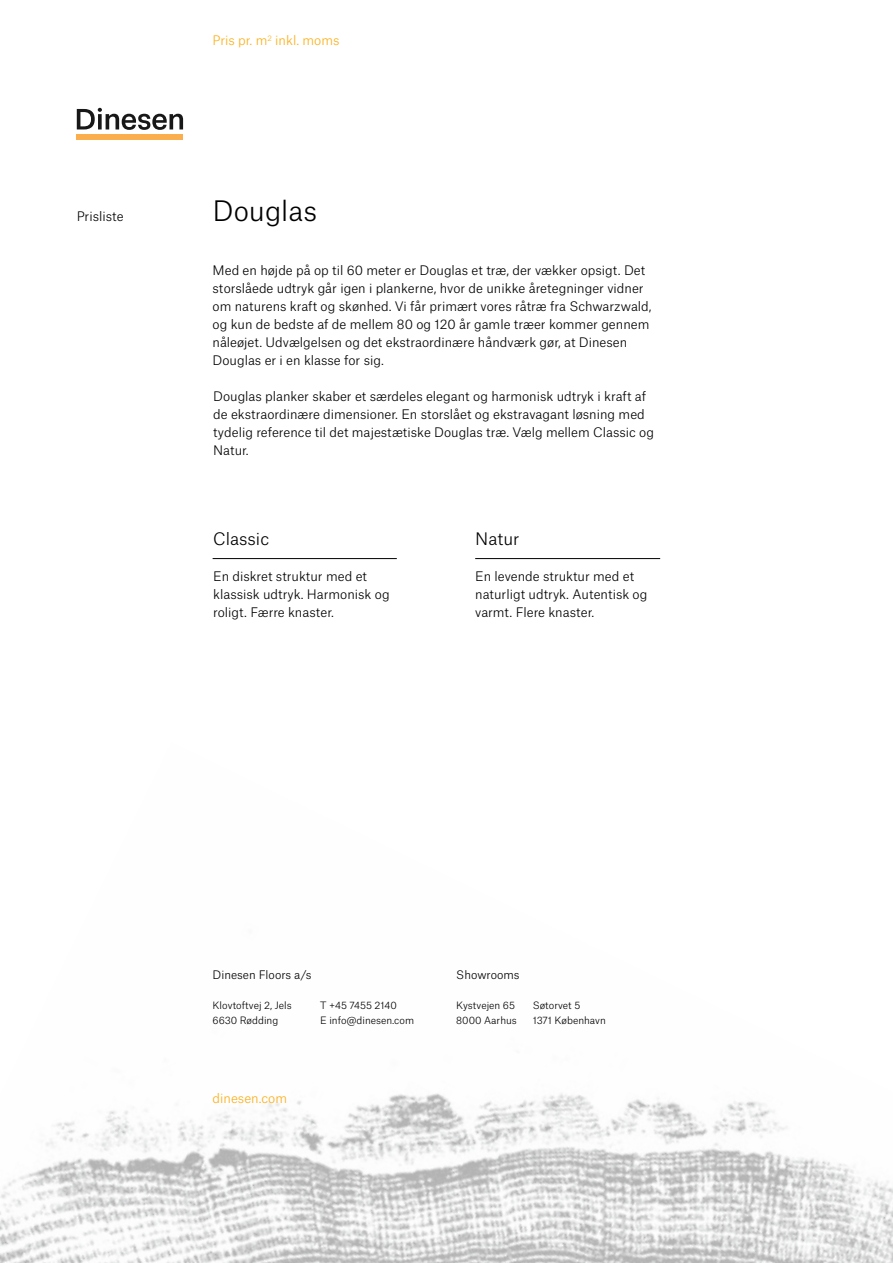
<style>
.page{position:relative;width:893px;height:1263px;background:#fff}
.page>*{position:absolute;margin:0;border:0;box-sizing:border-box;transform-origin:0 0}
.t1{font:300 27px "Atlas Grotesk";color:#000}
.t2{font:300 16.5px "Atlas Grotesk";color:#000}
.t3{font:300 12.6px/18px "Atlas Grotesk";color:#000}
.t4{font:300 12.6px "Atlas Grotesk";color:#fcaf17}
.t5{font:300 11.25px "Atlas Grotesk";color:#000}
.t6{font:300 9.75px/15px "Atlas Grotesk";color:#000}
</style>
<div class="page">
<img style="left:0;top:1093px;width:893px;height:170px">
<svg style="left:77px;top:108px;width:106px;height:22px"></svg>
<div style="left:77px;top:135px;width:106px;height:5px;background:#fbae4d"></div>
<hr style="left:213px;top:558px;width:184px;height:1px;background:#000">
<hr style="left:475px;top:558px;width:185px;height:1px;background:#000">
<p class="t4" style="left:213px;top:31px;width:128px">Pris pr. m<sup>2</sup> inkl. moms</p>
<p class="t3" style="left:77px;top:206px;width:48px">Prisliste</p>
<h1 class="t1" style="left:213px;top:189px;width:106px">Douglas</h1>
<p class="t3" style="left:213px;top:260px;width:440px">Med en højde på op til 60 meter er Douglas et træ, der vækker opsigt. Det storslåede udtryk går igen i plankerne, hvor de unikke åretegninger vidner om naturens kraft og skønhed. Vi får primært vores råtræ fra Schwarzwald, og kun de bedste af de mellem 80 og 120 år gamle træer kommer gennem nåleøjet. Udvælgelsen og det ekstraordinære håndværk gør, at Dinesen Douglas er i en klasse for sig.</p>
<p class="t3" style="left:213px;top:386px;width:442px">Douglas planker skaber et særdeles elegant og harmonisk udtryk i kraft af de ekstraordinære dimensioner. En storslået og ekstravagant løsning med tydelig reference til det majestætiske Douglas træ. Vælg mellem Classic og Natur.</p>
<h2 class="t2" style="left:213px;top:525px;width:57px">Classic</h2>
<p class="t3" style="left:213px;top:566px;width:178px">En diskret struktur med et klassisk udtryk. Harmonisk og roligt. Færre knaster.</p>
<h2 class="t2" style="left:475px;top:525px;width:46px">Natur</h2>
<p class="t3" style="left:475px;top:566px;width:174px">En levende struktur med et naturligt udtryk. Autentisk og varmt. Flere knaster.</p>
<p class="t5" style="left:213px;top:965px;width:100px">Dinesen Floors a/s</p>
<p class="t6" style="left:213px;top:996px;width:81px">Klovtoftvej 2, Jels<br>6630 Rødding</p>
<p class="t6" style="left:320px;top:997px;width:95px">T +45 7455 2140<br>E info@dinesen.com</p>
<p class="t4" style="left:213px;top:1088px;width:76px">dinesen.com</p>
<p class="t5" style="left:456px;top:965px;width:65px">Showrooms</p>
<p class="t6" style="left:456px;top:996px;width:62px">Kystvejen 65<br>8000 Aarhus</p>
<p class="t6" style="left:533px;top:996px;width:75px">Søtorvet 5<br>1371 København</p>
</div>
